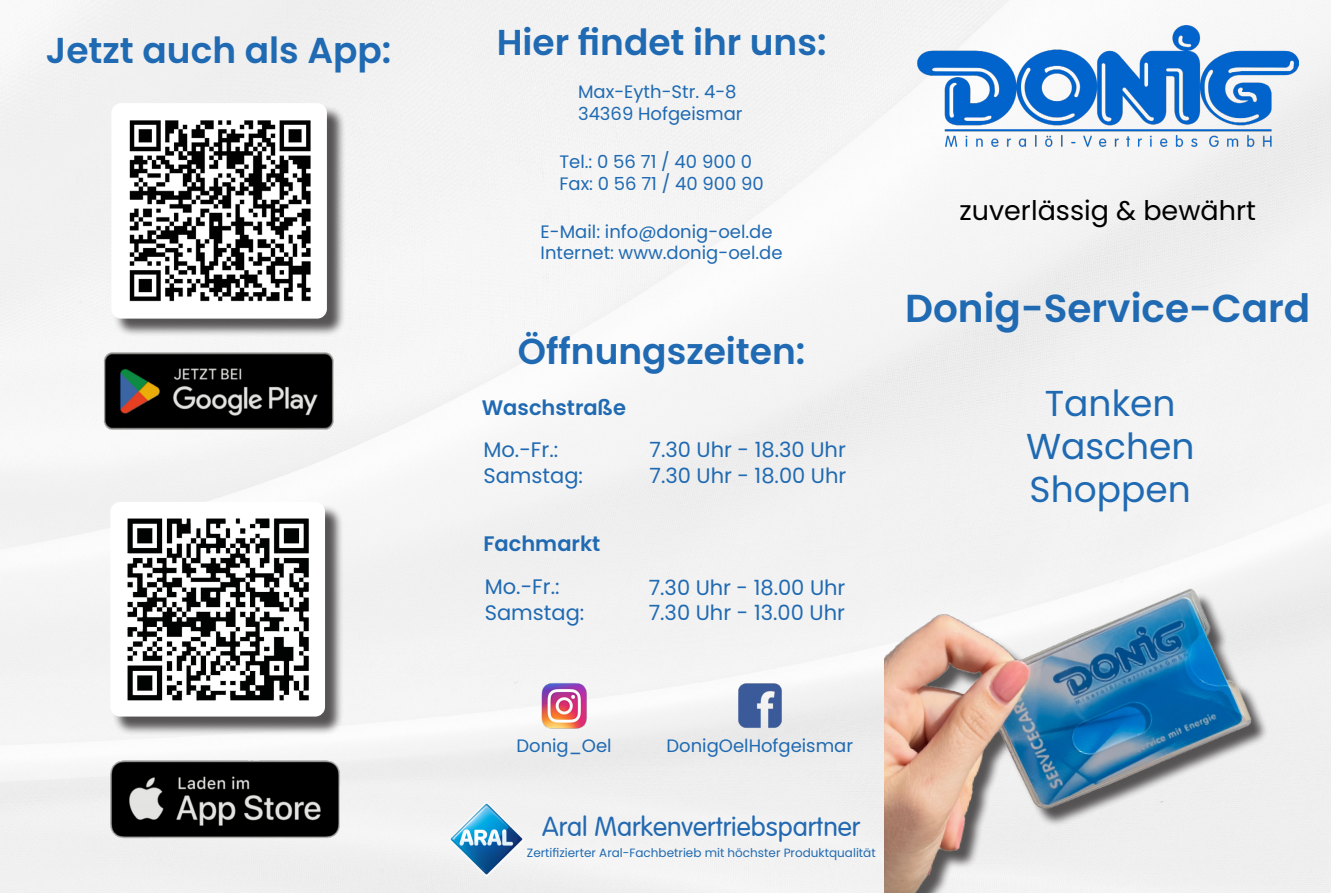
<style>
.page{position:relative;width:1331px;height:893px;background:#f3f3f3}
.page>*{position:absolute;margin:0;border:0;box-sizing:border-box;transform-origin:0 0}
.t1{font:600 39px "Poppins";color:#1f6ab2}
.t2{font:600 36px "Poppins";color:#1f6ab2}
.t3{font:36px "Poppins";color:#1f6ab2}
.t4{font:300 27px "VAG Rounded";color:#2269b1}
.t5{font:27px "Poppins";color:#000001}
.t6{font:21px "Poppins";color:#1f6ab2}
.t7{font:600 21px "Poppins";color:#1f6ab2}
.t8{font:18px "Poppins";color:#1f6ab2}
.t9{font:12px "Poppins";color:#1f6ab2}
</style>
<div class="page">
<img style="left:506px;top:674px;width:116px;height:63px">
<img style="left:736px;top:682px;width:48px;height:47px">
<img style="left:917px;top:26px;width:381px;height:121px">
<img style="left:448px;top:801px;width:77px;height:76px">
<img style="left:884px;top:270px;width:447px;height:623px">
<div style="left:114px;top:105px;width:232px;height:233px;background:#231f20;opacity:.75"></div>
<div style="left:111px;top:103px;width:216px;height:216px;background:#fff;border-radius:10px"></div>
<img style="left:129px;top:120px;width:182px;height:182px">
<img style="left:88px;top:751px;width:262px;height:96px">
<img style="left:102px;top:343px;width:233px;height:91px">
<div style="left:113px;top:504px;width:231px;height:231px;background:#231f20;opacity:.75"></div>
<img style="left:0;top:491px;width:511px;height:237px">
<p class="t2" style="left:46px;top:30px;width:347px">Jetzt auch als App:</p>
<p class="t2" style="left:497px;top:21px;width:331px">Hier findet ihr uns:</p>
<p class="t8" style="left:578px;top:82px;width:160px">Max-Eyth-Str. 4-8</p>
<p class="t8" style="left:578px;top:103px;width:166px">34369 Hofgeismar</p>
<p class="t8" style="left:559px;top:151px;width:194px">Tel.: 0 56 71 / 40 900 0</p>
<p class="t8" style="left:559px;top:173px;width:206px">Fax: 0 56 71 / 40 900 90</p>
<p class="t8" style="left:541px;top:221px;width:233px">E-Mail: info@donig-oel.de</p>
<p class="t8" style="left:541px;top:242px;width:243px">Internet: www.donig-oel.de</p>
<p class="t2" style="left:518px;top:330px;width:289px">Öffnungszeiten:</p>
<p class="t7" style="left:482px;top:395px;width:146px">Waschstraße</p>
<p class="t6" style="left:483px;top:438px;width:76px">Mo.-Fr.:</p>
<p class="t6" style="left:483px;top:463px;width:101px">Samstag:</p>
<p class="t7" style="left:483px;top:532px;width:119px">Fachmarkt</p>
<p class="t6" style="left:485px;top:575px;width:76px">Mo.-Fr.:</p>
<p class="t6" style="left:485px;top:600px;width:101px">Samstag:</p>
<p class="t6" style="left:649px;top:438px;width:198px">7.30 Uhr - 18.30 Uhr</p>
<p class="t6" style="left:649px;top:463px;width:198px">7.30 Uhr - 18.00 Uhr</p>
<p class="t6" style="left:649px;top:575px;width:198px">7.30 Uhr - 18.00 Uhr</p>
<p class="t6" style="left:649px;top:600px;width:198px">7.30 Uhr - 13.00 Uhr</p>
<p class="t5" style="left:959px;top:195px;width:298px">zuverlässig &amp; bewährt</p>
<p class="t1" style="left:905px;top:286px;width:407px">Donig-Service-Card</p>
<p class="t3" style="left:1045px;top:382px;width:132px">Tanken</p>
<p class="t3" style="left:1026px;top:425px;width:170px">Waschen</p>
<p class="t3" style="left:1029px;top:469px;width:163px">Shoppen</p>
<p class="t8" style="left:516px;top:735px;width:97px">Donig_Oel</p>
<p class="t8" style="left:666px;top:735px;width:188px">DonigOelHofgeismar</p>
<p class="t4" style="left:542px;top:811px;width:320px">Aral Markenvertriebspartner</p>
<p class="t9" style="left:527px;top:845px;width:350px">Zertifizierter Aral-Fachbetrieb mit höchster Produktqualität</p>
</div>
